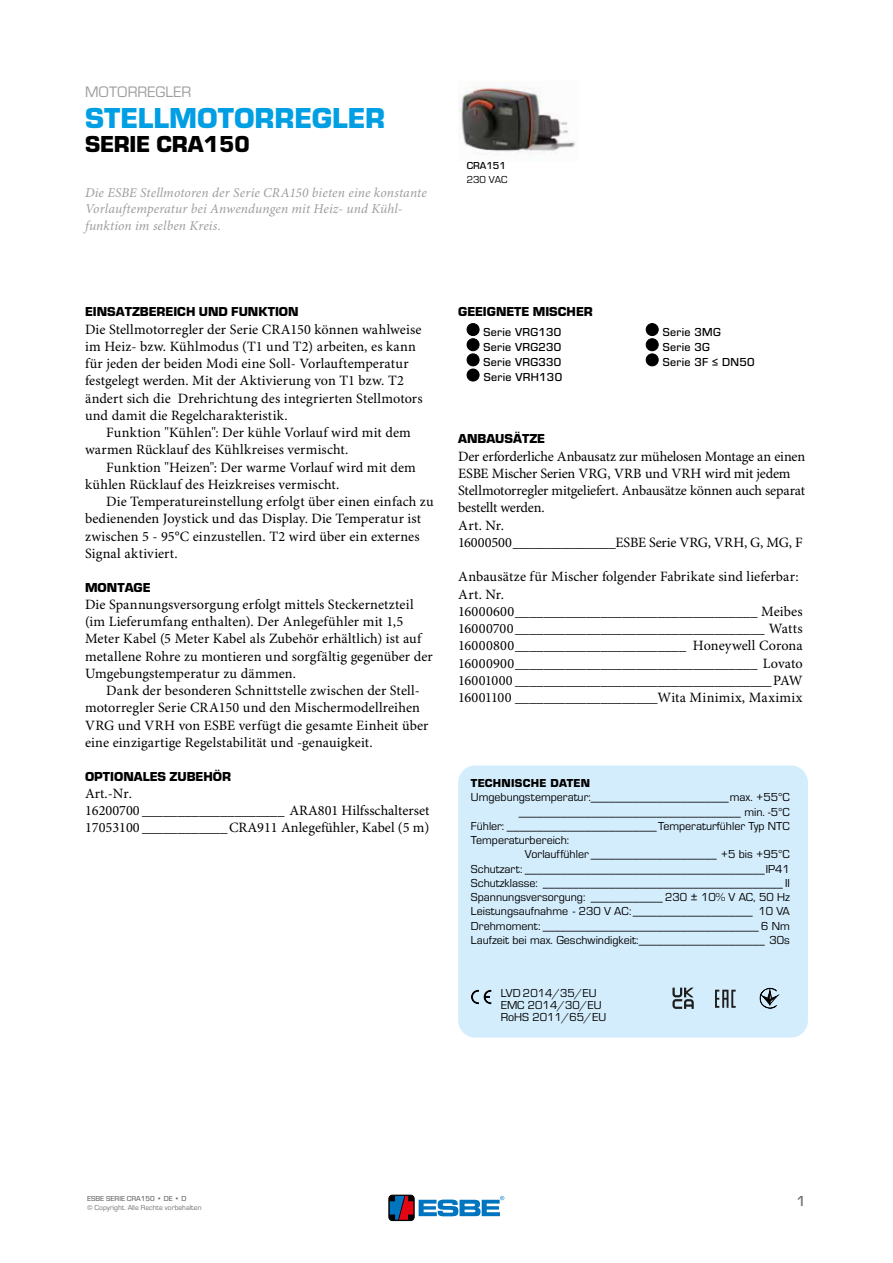
<style>
.page{position:relative;width:893px;height:1263px;background:#fff}
.page>*{position:absolute;margin:0;border:0;box-sizing:border-box;transform-origin:0 0}
.t1{font:700 30px "ESBE Eurostile";color:#009fe3}
.t2{font:700 24px "ESBE Eurostile";color:#000}
.t3{font:15.75px "ESBE Eurostile";color:#9d9d9c}
.t4{font:500 15px "ESBE Eurostile";color:#706f6f}
.t5{font:14.25px/17.2px "Minion Pro";letter-spacing:.005em;color:#000}
.t6{font:14.25px/17.2px "Minion Pro";letter-spacing:-.015em;color:#000}
.t7{font:italic 13.5px/16.5px "Minion Pro";letter-spacing:.01em;color:#9d9d9c}
.t8{font:700 13.5px "ESBE Eurostile";color:#000}
.t9{font:12px/12px "ESBE Eurostile";color:#000}
.t10{font:500 12px/15.1px "ESBE Eurostile";letter-spacing:.025em;color:#000;text-align:justify}
.t11{font:700 12px "ESBE Eurostile";letter-spacing:.025em;color:#000}
.t12{font:500 10.5px "ESBE Eurostile";color:#000}
.t13{font:10.5px "ESBE Eurostile";color:#000}
.t14{font:7.5px "ESBE Eurostile";color:#706f6f}
.t15{font:500 7.5px "ESBE Eurostile";color:#706f6f}
</style>
<div class="page">
<div style="left:458px;top:765px;width:350px;height:272px;background:#d4edfc;border-radius:17px"></div>
<img style="left:458px;top:81px;width:118px;height:73px">
<div style="left:467px;top:324px;width:12px;height:12px;background:#000;border-radius:50%"></div>
<div style="left:467px;top:323px;width:12px;height:13px;border:1px solid #000;border-radius:50%"></div>
<div style="left:467px;top:339px;width:12px;height:12px;background:#000;border-radius:50%"></div>
<div style="left:467px;top:338px;width:12px;height:13px;border:1px solid #000;border-radius:50%"></div>
<div style="left:467px;top:354px;width:12px;height:12px;background:#000;border-radius:50%"></div>
<div style="left:467px;top:353px;width:12px;height:13px;border:1px solid #000;border-radius:50%"></div>
<div style="left:467px;top:369px;width:12px;height:12px;background:#000;border-radius:50%"></div>
<div style="left:467px;top:369px;width:12px;height:12px;border:1px solid #000;border-radius:50%"></div>
<div style="left:646px;top:324px;width:12px;height:12px;background:#000;border-radius:50%"></div>
<div style="left:646px;top:323px;width:13px;height:13px;border:1px solid #000;border-radius:50%"></div>
<div style="left:646px;top:339px;width:12px;height:12px;background:#000;border-radius:50%"></div>
<div style="left:646px;top:338px;width:13px;height:13px;border:1px solid #000;border-radius:50%"></div>
<div style="left:646px;top:354px;width:12px;height:12px;background:#000;border-radius:50%"></div>
<div style="left:646px;top:353px;width:13px;height:13px;border:1px solid #000;border-radius:50%"></div>
<svg style="left:715px;top:990px;width:21px;height:18px"></svg>
<svg style="left:672px;top:988px;width:22px;height:21px"></svg>
<svg style="left:471px;top:990px;width:21px;height:14px"></svg>
<svg style="left:759px;top:988px;width:18px;height:21px"></svg>
<div style="left:389px;top:1195px;width:25px;height:25px;border:1px solid #000;border-radius:4px"></div>
<svg style="left:390px;top:1196px;width:23px;height:24px"></svg>
<svg style="left:419px;top:1196px;width:85px;height:20px"></svg>
<p class="t3" style="left:85px;top:83px;width:108px">MOTORREGLER</p>
<h1 class="t1" style="left:85px;top:102px;width:302px">STELLMOTORREGLER</h1>
<h2 class="t2" style="left:85px;top:131px;width:166px">SERIE CRA150</h2>
<p class="t7" style="left:85px;top:185px;width:343px">Die ESBE Stellmotoren der Serie CRA150 bieten eine konstante<br>Vorlauftemperatur bei Anwendungen mit Heiz- und Kühl&shy;funktion im selben Kreis.</p>
<p class="t12" style="left:467px;top:160px;width:41px">CRA151</p>
<p class="t13" style="left:467px;top:174px;width:43px">230 VAC</p>
<p class="t8" style="left:85px;top:304px;width:215px">EINSATZBEREICH UND FUNKTION</p>
<p class="t5" style="left:85px;top:321px;width:339px">Die Stellmotorregler der Serie CRA150 können wahlweise im Heiz- bzw. Kühlmodus (T1 und T2) arbeiten, es kann für jeden der beiden Modi eine Soll- Vorlauftemperatur festgelegt werden. Mit der Aktivierung von T1 bzw. T2 ändert sich die Drehrichtung des integrierten Stellmotors und damit die Regelcharakteristik.</p>
<p class="t5" style="left:85px;top:424px;width:327px;text-indent:21px">Funktion "Kühlen": Der kühle Vorlauf wird mit dem warmen Rücklauf des Kühlkreises vermischt.</p>
<p class="t5" style="left:85px;top:459px;width:332px;text-indent:21px">Funktion "Heizen": Der warme Vorlauf wird mit dem kühlen Rücklauf des Heizkreises vermischt.</p>
<p class="t5" style="left:85px;top:493px;width:350px;text-indent:21px">Die Temperatureinstellung erfolgt über einen einfach zu bedienenden Joystick und das Display. Die Temperatur ist zwischen 5 - 95°C einzustellen. T2 wird über ein externes Signal aktiviert.</p>
<p class="t8" style="left:85px;top:580px;width:67px">MONTAGE</p>
<p class="t5" style="left:85px;top:596px;width:349px">Die Spannungsversorgung erfolgt mittels Steckernetzteil (im Lieferumfang enthalten). Der Anlegefühler mit 1,5<br>Meter Kabel (5 Meter Kabel als Zubehör erhältlich) ist auf metallene Rohre zu montieren und sorgfältig gegenüber der Umgebungstemperatur zu dämmen.</p>
<p class="t5" style="left:85px;top:682px;width:345px;text-indent:21px">Dank der besonderen Schnittstelle zwischen der Stell&shy;motorregler Serie CRA150 und den Mischermodellreihen VRG und VRH von ESBE verfügt die gesamte Einheit über eine einzigartige Regelstabilität und -genauigkeit.</p>
<p class="t8" style="left:85px;top:769px;width:148px">OPTIONALES ZUBEHÖR</p>
<p class="t5" style="left:85px;top:785px;width:346px">Art.-Nr.<br>16200700 ____________________ ARA801 Hilfsschalterset<br>17053100 ____________CRA911 Anlegefühler, Kabel (5 m)</p>
<p class="t8" style="left:458px;top:304px;width:136px">GEEIGNETE MISCHER</p>
<p class="t10" style="left:483px;top:325px;width:80px">Serie VRG130<br>Serie VRG230<br>Serie VRG330<br>Serie VRH130</p>
<p class="t10" style="left:663px;top:325px;width:93px;text-align:left">Serie 3MG<br>Serie 3G<br>Serie 3F ≤ DN50</p>
<p class="t8" style="left:458px;top:431px;width:88px">ANBAUSÄTZE</p>
<p class="t6" style="left:458px;top:448px;width:348px">Der erforderliche Anbausatz zur mühelosen Montage an einen ESBE Mischer Serien VRG, VRB und VRH wird mit jedem Stellmotorregler mitgeliefert. Anbausätze können auch separat bestellt werden.<br>Art. Nr.<br>16000500_______________ESBE Serie VRG, VRH, G, MG, F</p>
<p class="t5" style="left:458px;top:569px;width:346px">Anbausätze für Mischer folgender Fabrikate sind lieferbar:<br>Art. Nr.<br>16000600__________________________________ Meibes 16000700___________________________________ Watts 16000800________________________ Honeywell Corona 16000900__________________________________ Lovato 16001000 ____________________________________PAW 16001100 ____________________Wita Minimix, Maximix</p>
<p class="t11" style="left:471px;top:777px;width:121px">TECHNISCHE DATEN</p>
<p class="t9" style="left:471px;top:792px;width:320px">Umgebungstemperatur:_______________________max. +55°C</p>
<p class="t9" style="left:519px;top:806px;width:272px">_____________________________________ min. -5°C</p>
<p class="t9" style="left:471px;top:820px;width:320px">Fühler: _________________________Temperaturfühler Typ NTC</p>
<p class="t9" style="left:471px;top:834px;width:100px">Temperaturbereich:</p>
<p class="t9" style="left:525px;top:849px;width:266px">Vorlauffühler _____________________ +5 bis +95°C</p>
<p class="t9" style="left:471px;top:863px;width:320px">Schutzart: ________________________________________IP41</p>
<p class="t9" style="left:471px;top:877px;width:320px">Schutzklasse: ________________________________________ II</p>
<p class="t9" style="left:471px;top:891px;width:320px">Spannungsversorgung: ____________ 230 ± 10% V AC, 50 Hz</p>
<p class="t9" style="left:471px;top:906px;width:320px">Leistungsaufnahme - 230 V AC:____________________ 10 VA</p>
<p class="t9" style="left:471px;top:920px;width:320px">Drehmoment: ____________________________________ 6 Nm</p>
<p class="t9" style="left:471px;top:934px;width:320px">Laufzeit bei max. Geschwindigkeit:_____________________ 30s</p>
<p class="t9" style="left:501px;top:987px;width:107px">LVD 2014/35/EU<br>EMC 2014/30/EU<br>RoHS 2011/65/EU</p>
<p class="t15" style="left:87px;top:1194px;width:101px">ESBE SERIE CRA150 • DE • D</p>
<p class="t14" style="left:87px;top:1203px;width:116px">© Copyright. Alle Rechte vorbehalten</p>
<p class="t4" style="left:796px;top:1193px;width:11px">1</p>
</div>
